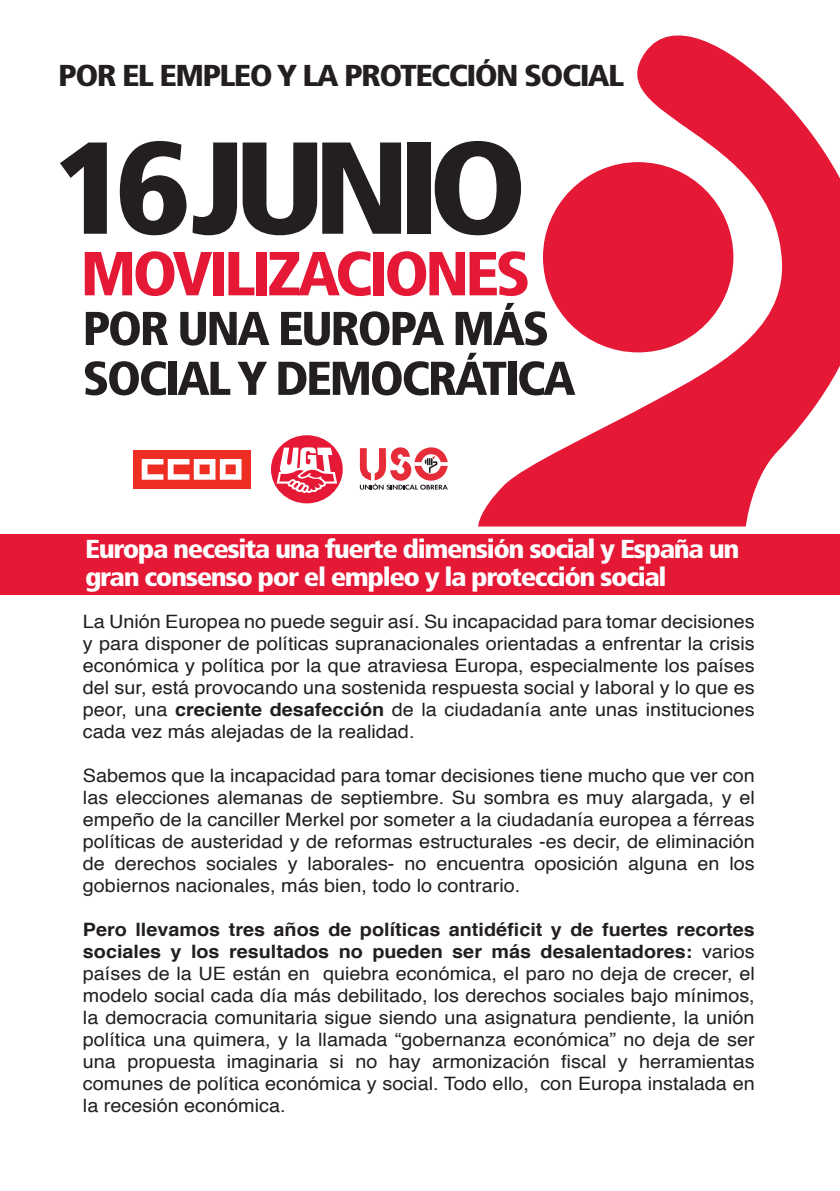
<style>
.page{position:relative;width:840px;height:1191px;background:#fff}
.page>*{position:absolute;margin:0;border:0;box-sizing:border-box;transform-origin:0 0}
.t1{font:900 condensed 130.6px "Frutiger LT Std";letter-spacing:-.085em;color:#231f20;scale:1.11 1}
.t2{font:900 condensed 62px "Frutiger LT Std";letter-spacing:-.06em;color:#e51836;scale:1.06 1}
.t3{font:900 condensed 47.4px "Frutiger LT Std";letter-spacing:-.05em;color:#231f20;scale:1.05 1}
.t4{font:900 condensed 30.2px "Frutiger LT Std";letter-spacing:-.05em;color:#231f20;scale:1.11 1}
.t5{font:900 condensed 26px/28px "Frutiger LT Std";letter-spacing:-.05em;color:#fff;scale:1.11 1}
.t6{font:18.4px/22px "Helvetica";color:#231f20;text-align:justify;scale:1.07 1}
.s1{font-weight:700}
</style>
<div class="page">
<div style="left:0;top:534px;width:839px;height:60px;background:#e51836"></div>
<svg style="left:269px;top:433px;width:75px;height:72px"></svg>
<div style="left:271px;top:435px;width:71px;height:68px;background:#e51836;border-radius:50%"></div>
<svg style="left:276px;top:447px;width:61px;height:47px"></svg>
<div style="left:132px;top:450px;width:118px;height:38px;background:#ee2e22"></div>
<svg style="left:142px;top:459px;width:99px;height:21px"></svg>
<svg style="left:359px;top:447px;width:88px;height:42px"></svg>
<svg style="left:478px;top:35px;width:361px;height:491px"></svg>
<div style="left:542px;top:162px;width:191px;height:190px;background:#e51836;border-radius:50%"></div>
<p class="t4" style="left:58px;top:58px;width:511px">POR EL EMPLEO Y LA PROTECCIÓN SOCIAL</p>
<p class="t1" style="left:53px;top:110px;width:429px">16JUNIO</p>
<p class="t2" style="left:80px;top:236px;width:426px">MOVILIZACIONES</p>
<p class="t3" style="left:82px;top:300px;width:446px">POR UNA EUROPA MÁS</p>
<p class="t3" style="left:82px;top:350px;width:471px">SOCIAL Y DEMOCRÁTICA</p>
<p class="t5" style="left:85px;top:535px;width:590px">Europa necesita una fuerte dimensión social y España un gran consenso por el empleo y la protección social</p>
<p class="t6" style="left:83px;top:611px;width:629px">La Unión Europea no puede seguir así. Su incapacidad para tomar decisiones y para disponer de políticas supranacionales orientadas a enfrentar la crisis económica y política por la que atraviesa Europa, especialmente los países del sur, está provocando una sostenida respuesta social y laboral y lo que es peor, una <span class="s1">creciente desafección</span> de la ciudadanía ante unas instituciones cada vez más alejadas de la realidad.</p>
<p class="t6" style="left:83px;top:765px;width:629px">Sabemos que la incapacidad para tomar decisiones tiene mucho que ver con las elecciones alemanas de septiembre. Su sombra es muy alargada, y el empeño de la canciller Merkel por someter a la ciudadanía europea a férreas políticas de austeridad y de reformas estructurales -es decir, de eliminación de derechos sociales y laborales- no encuentra oposición alguna en los gobiernos nacionales, más bien, todo lo contrario.</p>
<p class="t6" style="left:83px;top:919px;width:629px"><span class="s1">Pero llevamos tres años de políticas antidéficit y de fuertes recortes sociales y los resultados no pueden ser más desalentadores:</span> varios países de la UE están en quiebra económica, el paro no deja de crecer, el modelo social cada día más debilitado, los derechos sociales bajo mínimos, la democracia comunitaria sigue siendo una asignatura pendiente, la unión política una quimera, y la llamada “gobernanza económica” no deja de ser una propuesta imaginaria si no hay armonización fiscal y herramientas comunes de política económica y social. Todo ello, con Europa instalada en la recesión económica.</p>
</div>
